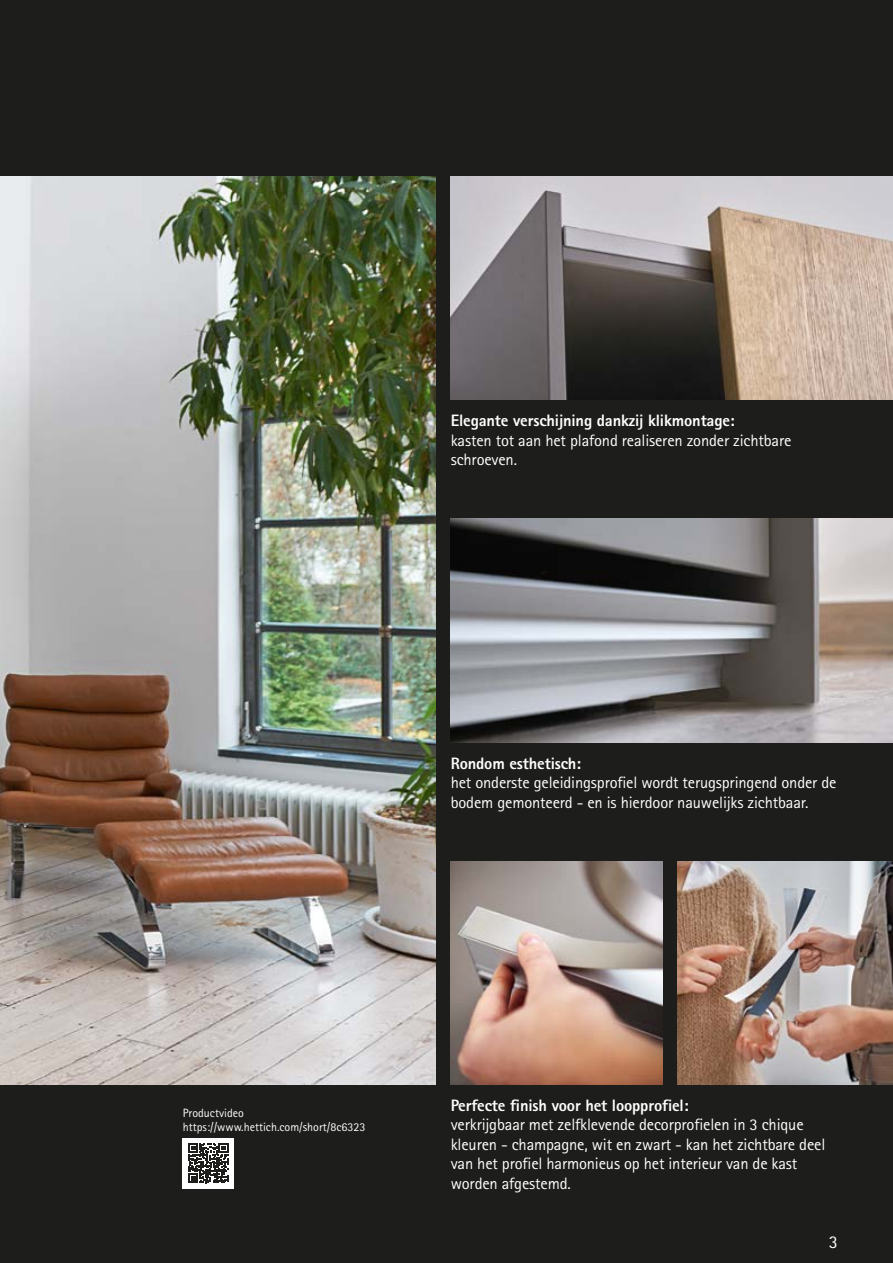
<style>
.page{position:relative;width:893px;height:1263px;background:#1d1d1b}
.page>*{position:absolute;margin:0;border:0;box-sizing:border-box;transform-origin:0 0}
.t1{font:18px "Rotis Sans Serif Pro Cyr";color:#fff}
.t2{font:16.5px/19.5px "Rotis Sans Serif Pro Cyr";letter-spacing:-.01em;color:#fff}
.t3{font:800 16.5px "Rotis Sans Serif Pro Cyr";letter-spacing:-.01em;color:#fff}
.t4{font:12px/14.4px "Rotis Sans Serif Pro Cyr";color:#fff}
</style>
<div class="page">
<img style="left:0;top:176px;width:436px;height:908px">
<img style="left:451px;top:176px;width:442px;height:224px">
<img style="left:451px;top:519px;width:442px;height:223px">
<img style="left:677px;top:861px;width:216px;height:223px">
<img style="left:451px;top:861px;width:211px;height:223px">
<div style="left:183px;top:1137px;width:51px;height:51px;background:#fff"></div>
<svg style="left:188px;top:1143px;width:40px;height:40px"></svg>
<p class="t3" style="left:451px;top:410px;width:286px">Elegante verschijning dankzij klikmontage:</p>
<p class="t2" style="left:451px;top:430px;width:342px">kasten tot aan het plafond realiseren zonder zichtbare schroeven.</p>
<p class="t3" style="left:451px;top:752px;width:132px">Rondom esthetisch:</p>
<p class="t2" style="left:451px;top:773px;width:387px">het onderste geleidingsprofiel wordt terugspringend onder de bodem gemonteerd - en is hierdoor nauwelijks zichtbaar.</p>
<p class="t4" style="left:183px;top:1105px;width:184px">Productvideo https://www.hettich.com/short/8c6323</p>
<p class="t3" style="left:451px;top:1095px;width:239px">Perfecte finish voor het loopprofiel:</p>
<p class="t2" style="left:451px;top:1115px;width:376px">verkrijgbaar met zelfklevende decorprofielen in 3 chique kleuren - champagne, wit en zwart - kan het zichtbare deel van het profiel harmonieus op het interieur van de kast worden afgestemd.</p>
<p class="t1" style="left:829px;top:1231px;width:10px">3</p>
</div>
